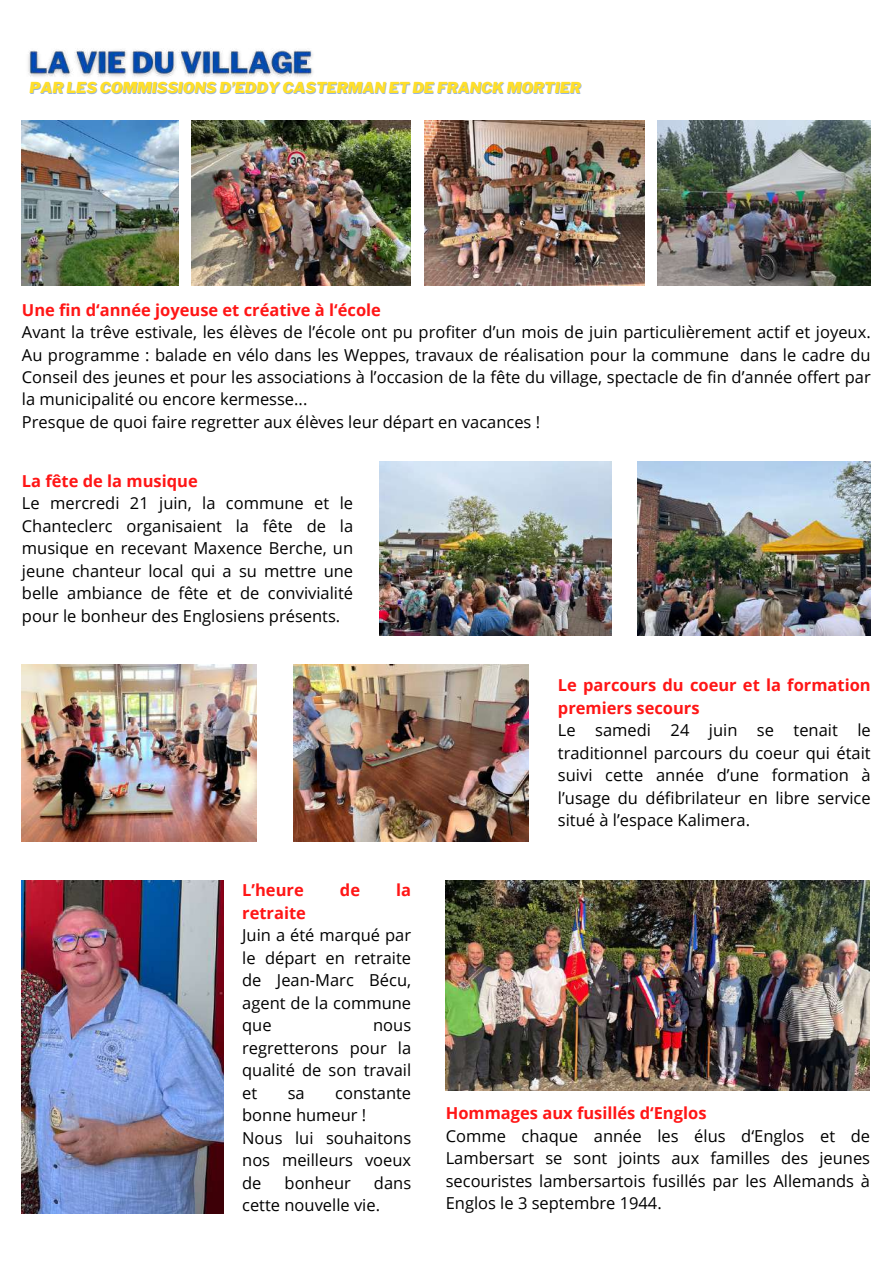
<style>
.page{position:relative;width:893px;height:1264px;background:#fff}
.page>*{position:absolute;margin:0;border:0;box-sizing:border-box;transform-origin:0 0}
.t1{font:16.5px/22.5px "Open Sans";color:#000;text-align:justify}
.t2{font:700 16.5px/22.5px "Open Sans";color:#ff1616}
.t3{font:italic 900 15px "Libre Franklin";color:#ffdf2b}
</style>
<div class="page">
<img style="left:424px;top:120px;width:220px;height:166px">
<img style="left:22px;top:665px;width:235px;height:176px">
<img style="left:22px;top:881px;width:201px;height:332px">
<img style="left:293px;top:665px;width:235px;height:176px">
<img style="left:191px;top:120px;width:220px;height:166px">
<img style="left:22px;top:120px;width:156px;height:166px">
<img style="left:379px;top:461px;width:233px;height:174px">
<img style="left:637px;top:461px;width:233px;height:174px">
<img style="left:658px;top:120px;width:212px;height:166px">
<img style="left:445px;top:881px;width:424px;height:209px">
<img style="left:28px;top:48px;width:285px;height:29px">
<p class="t3" style="left:30px;top:79px;width:552px">PAR LES COMMISSIONS D’EDDY CASTERMAN ET DE FRANCK MORTIER</p>
<p class="t2" style="left:22px;top:298px;width:360px">Une fin d‘année joyeuse et créative à l‘école</p>
<p class="t1" style="left:22px;top:320px;width:850px;text-align:left">Avant la trêve estivale, les élèves de l’école ont pu profiter d’un mois de juin particulièrement actif et joyeux.<br>Au programme : balade en vélo dans les Weppes, travaux de réalisation pour la commune dans le cadre du Conseil des jeunes et pour les associations à l’occasion de la fête du village, spectacle de fin d’année offert par la municipalité ou encore kermesse...<br>Presque de quoi faire regretter aux élèves leur départ en vacances !</p>
<p class="t2" style="left:22px;top:469px;width:177px">La fête de la musique</p>
<p class="t1" style="left:22px;top:491px;width:333px">Le mercredi 21 juin, la commune et le Chanteclerc organisaient la fête de la musique en recevant Maxence Berche, un jeune chanteur local qui a su mettre une belle ambiance de fête et de convivialité pour le bonheur des Englosiens présents.</p>
<p class="t2" style="left:242px;top:878px;width:63px">L’heure</p>
<p class="t2" style="left:340px;top:878px;width:22px">de</p>
<p class="t2" style="left:396px;top:878px;width:16px">la</p>
<p class="t2" style="left:242px;top:901px;width:65px">retraite</p>
<p class="t1" style="left:242px;top:923px;width:170px">Juin a été marqué par le départ en retraite de Jean-Marc Bécu, agent de la commune que</p>
<p class="t1" style="left:242px;top:1013px;width:170px;text-indent:131px">nous regretterons pour la qualité de son travail et</p>
<p class="t1" style="left:242px;top:1080px;width:170px;text-align:left;text-indent:93px">constante bonne humeur !<br>Nous lui souhaitons nos meilleurs voeux de</p>
<p class="t1" style="left:288px;top:1080px;width:19px">sa</p>
<p class="t1" style="left:242px;top:1170px;width:170px;text-indent:132px">dans cette nouvelle vie.</p>
<p class="t1" style="left:284px;top:1170px;width:68px">bonheur</p>
<p class="t2" style="left:558px;top:673px;width:314px">Le parcours du coeur et la formation premiers secours</p>
<p class="t1" style="left:558px;top:718px;width:314px">Le samedi 24 juin se tenait le traditionnel parcours du coeur qui était suivi cette année d’une formation à l’usage du défibrilateur en libre service situé à l’espace Kalimera.</p>
<p class="t2" style="left:445px;top:1101px;width:262px">Hommages aux fusillés d‘Englos</p>
<p class="t1" style="left:445px;top:1124px;width:426px">Comme chaque année les élus d‘Englos et de Lambersart se sont joints aux familles des jeunes secouristes lambersartois fusillés par les Allemands à Englos le 3 septembre 1944.</p>
</div>
